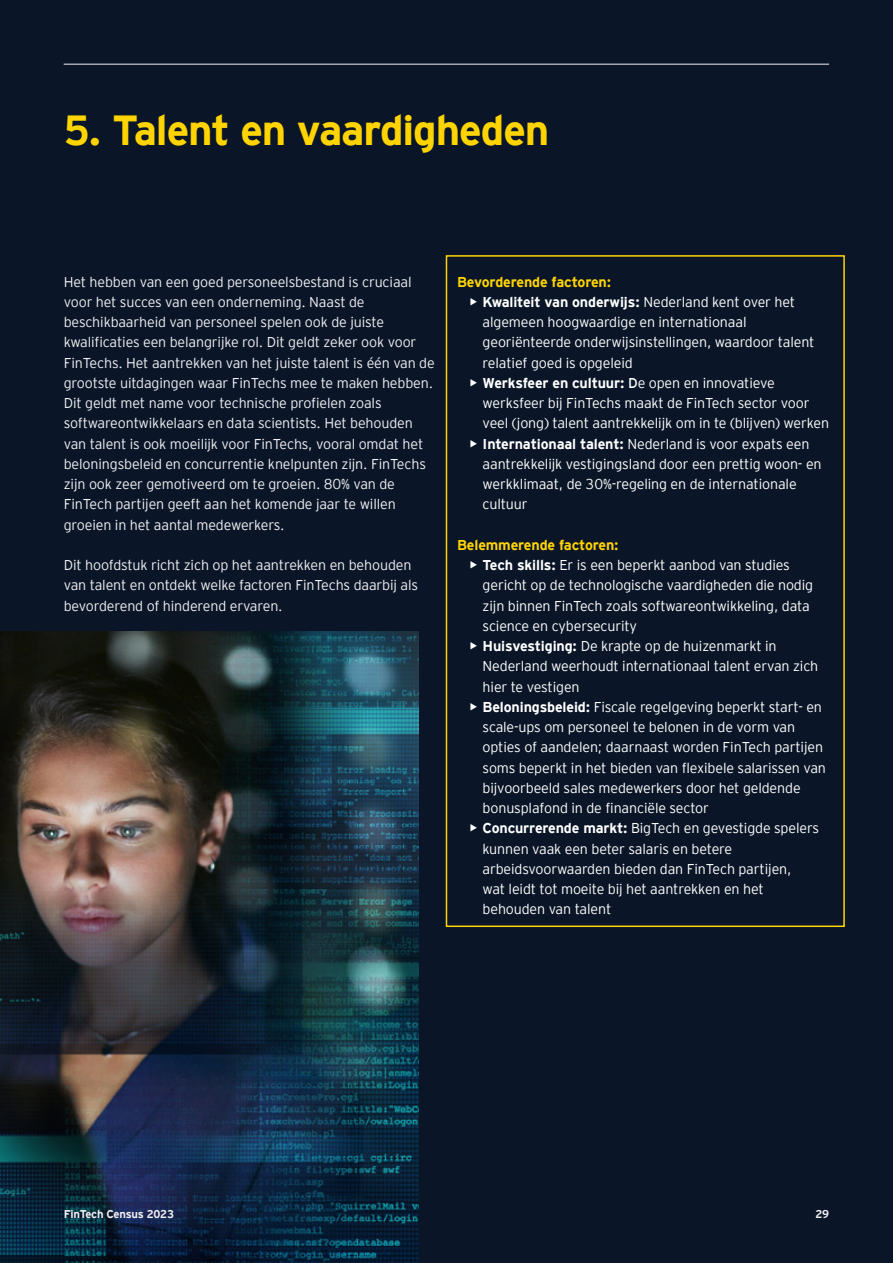
<style>
.page{position:relative;width:893px;height:1263px;background:#0a1627}
.page>*{position:absolute;margin:0;border:0;box-sizing:border-box;transform-origin:0 0}
.t1{font:700 42px "EY Interstate";letter-spacing:-.025em;color:#ffd400}
.t2{font:300 14.25px/20.2px "EY Interstate";letter-spacing:-.01em;color:#fff}
.t3{font:300 14.25px/20.2px "EY Interstate";letter-spacing:-.01em;color:#f1f0f5}
.t4{font:700 14.25px "EY Interstate";letter-spacing:-.01em;color:#ffd400}
.t5{font:700 11.25px "EY Interstate";letter-spacing:-.02em;color:#f1f0f5}
.s1{font-weight:700}
.s2{font-weight:400}
</style>
<div class="page">
<hr style="left:64px;top:64px;width:765px;height:1px;background:#f1f0f5">
<div style="left:446px;top:255px;width:399px;height:672px;border:2px solid #ffd400"></div>
<img style="left:0;top:631px;width:419px;height:632px">
<h1 class="t1" style="left:64px;top:100px;width:487px">5. Talent en vaardigheden</h1>
<p class="t3" style="left:64px;top:271px;width:373px">Het hebben van een goed personeelsbestand is cruciaal voor het succes van een onderneming. Naast de beschikbaarheid van personeel spelen ook de juiste kwalificaties een belangrijke rol. Dit geldt zeker ook voor FinTechs. Het aantrekken van het juiste talent is één van de grootste uitdagingen waar FinTechs mee te maken hebben.<br>Dit geldt met name voor technische profielen zoals softwareontwikkelaars en data scientists. Het behouden van talent is ook moeilijk voor FinTechs, vooral omdat het beloningsbeleid en concurrentie knelpunten zijn. FinTechs zijn ook zeer gemotiveerd om te groeien. 80% van de FinTech partijen geeft aan het komende jaar te willen groeien in het aantal medewerkers.</p>
<p class="t3" style="left:64px;top:554px;width:356px">Dit hoofdstuk richt zich op het aantrekken en behouden van talent en ontdekt welke factoren FinTechs daarbij als bevorderend of hinderend ervaren.</p>
<p class="t4" style="left:457px;top:271px;width:156px">Bevorderende factoren:</p>
<p class="t2" style="left:483px;top:291px;width:333px;text-indent:-13px"><span class="s1">• Kwaliteit van onderwijs:</span> Nederland kent over het algemeen hoogwaardige en internationaal georiënteerde onderwijsinstellingen, waardoor talent relatief goed is opgeleid</p>
<p class="t2" style="left:483px;top:372px;width:348px;text-indent:-13px"><span class="s1">• Werksfeer en cultuur:</span> <span class="s2">D</span>e open en innovatieve werksfeer bij FinTechs maakt de FinTech sector voor veel (jong) talent aantrekkelijk om in te (blijven) werken</p>
<p class="t2" style="left:483px;top:433px;width:341px;text-indent:-13px"><span class="s1">• Internationaal talent:</span> Nederland is voor expats een aantrekkelijk vestigingsland door een prettig woon- en werkklimaat, de 30%-regeling en de internationale cultuur</p>
<p class="t4" style="left:457px;top:534px;width:163px">Belemmerende factoren:</p>
<p class="t2" style="left:483px;top:554px;width:332px;text-indent:-13px"><span class="s1">• Tech skills:</span> Er is een beperkt aanbod van studies gericht op de technologische vaardigheden die nodig zijn binnen FinTech zoals softwareontwikkeling, data science en cybersecurity</p>
<p class="t2" style="left:483px;top:635px;width:337px;text-indent:-13px"><span class="s1">• Huisvestiging:</span> De krapte op de huizenmarkt in<br>Nederland weerhoudt internationaal talent ervan zich hier te vestigen</p>
<p class="t2" style="left:483px;top:696px;width:345px;text-indent:-13px"><span class="s1">• Beloningsbeleid:</span> Fiscale regelgeving beperkt start- en scale-ups om personeel te belonen in de vorm van opties of aandelen; daarnaast worden FinTech partijen soms beperkt in het bieden van flexibele salarissen van bijvoorbeeld sales medewerkers door het geldende bonusplafond in de financiële sector</p>
<p class="t2" style="left:483px;top:817px;width:338px;text-indent:-13px"><span class="s1">• Concurrerende markt:</span> BigTech en gevestigde spelers kunnen vaak een beter salaris en betere arbeidsvoorwaarden bieden dan FinTech partijen,<br>wat leidt tot moeite bij het aantrekken en het behouden van talent</p>
<p class="t5" style="left:64px;top:1206px;width:112px">FinTech Census 2023</p>
<p class="t5" style="left:815px;top:1206px;width:15px">29</p>
</div>
